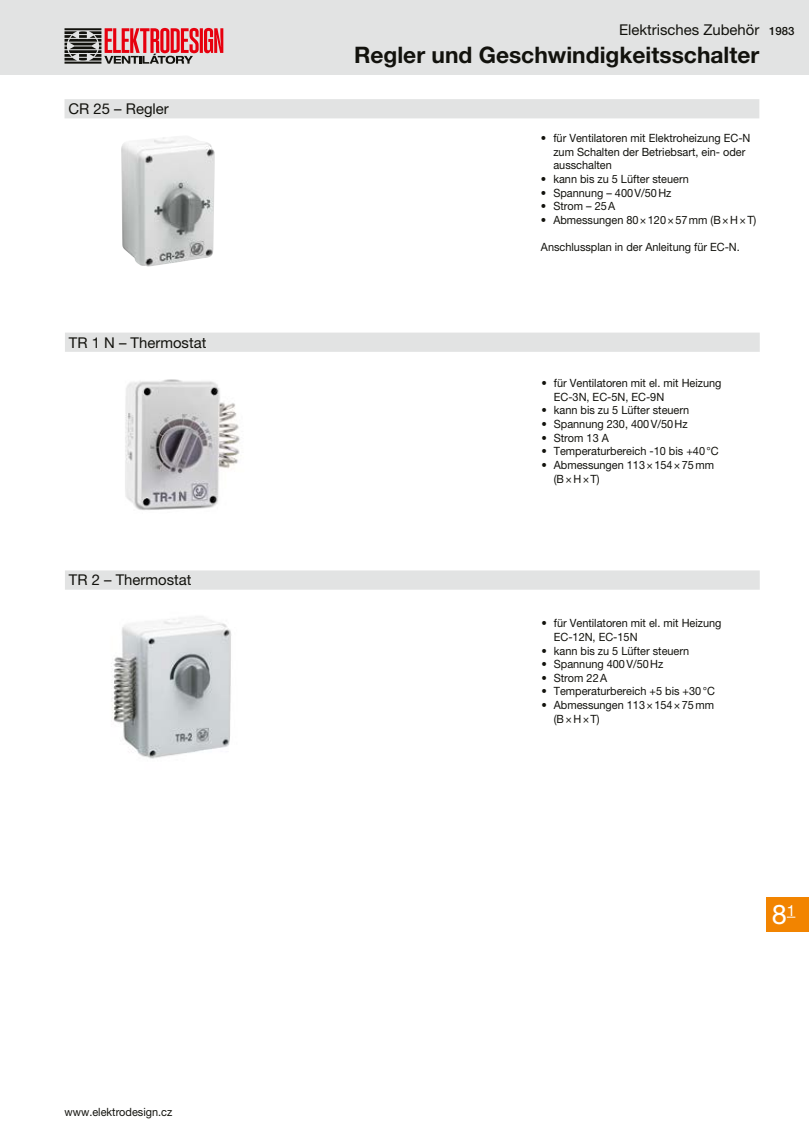
<style>
.page{position:relative;width:809px;height:1141px;background:#fff}
.page>*{position:absolute;margin:0;border:0;box-sizing:border-box;transform-origin:0 0}
.t1{font:27.12px "Helvetica Neue LT Pro";color:#fff}
.t2{font:700 22.75px "Helvetica Neue LT Pro";color:#12120d}
.t3{font:14.88px "Helvetica Neue LT Pro";color:#12120d}
.t4{font:11.38px/13.7px "Helvetica Neue LT Pro";color:#12120d;scale:.96 1}
.s1{font-weight:500;font-size:11.38px}
</style>
<div class="page">
<div style="left:0;top:0;width:809px;height:74px;background:#e2e3e3"></div>
<div style="left:766px;top:897px;width:43px;height:35px;background:#f28400"></div>
<svg style="left:64px;top:28px;width:159px;height:36px"></svg>
<div style="left:64px;top:99px;width:695px;height:19px;background:#e2e3e3"></div>
<img style="left:121px;top:137px;width:94px;height:130px">
<div style="left:65px;top:333px;width:694px;height:19px;background:#e2e3e3"></div>
<div style="left:65px;top:570px;width:694px;height:20px;background:#e2e3e3"></div>
<img style="left:112px;top:616px;width:119px;height:143px">
<img style="left:125px;top:379px;width:115px;height:131px">
<h3 class="t3" style="left:68px;top:100px;width:102px">CR 25 – Regler</h3>
<h3 class="t3" style="left:69px;top:333px;width:139px">TR 1 N – Thermostat</h3>
<h3 class="t3" style="left:69px;top:571px;width:124px">TR 2 – Thermostat</h3>
<p class="t4" style="left:64px;top:1105px;width:114px">www.elektrodesign.cz</p>
<h3 class="t3" style="left:619px;top:21px;width:177px">Elektrisches Zubehör <span class="s1">1983</span></h3>
<h2 class="t2" style="left:354px;top:41px;width:407px">Regler und Geschwindigkeitsschalter</h2>
<p class="t4" style="left:553px;top:131px;width:207px;text-indent:-12px">• für Ventilatoren mit Elektroheizung EC-N zum Schalten der Betriebsart, ein- oder ausschalten</p>
<p class="t4" style="left:541px;top:172px;width:155px">• kann bis zu 5 Lüfter steuern</p>
<p class="t4" style="left:541px;top:186px;width:137px">• Spannung – 400V/50Hz</p>
<p class="t4" style="left:541px;top:199px;width:79px">• Strom – 25A</p>
<p class="t4" style="left:541px;top:213px;width:226px">• Abmessungen 80×120×57mm (B×H×T)</p>
<p class="t4" style="left:541px;top:240px;width:209px">Anschlussplan in der Anleitung für EC-N.</p>
<p class="t4" style="left:554px;top:376px;width:176px;text-indent:-12px">• für Ventilatoren mit el. mit Heizung<br>EC-3N, EC-5N, EC-9N</p>
<p class="t4" style="left:541px;top:403px;width:155px">• kann bis zu 5 Lüfter steuern</p>
<p class="t4" style="left:541px;top:417px;width:154px">• Spannung 230, 400V/50Hz</p>
<p class="t4" style="left:541px;top:431px;width:72px">• Strom 13 A</p>
<p class="t4" style="left:541px;top:444px;width:186px">• Temperaturbereich -10 bis +40°C</p>
<p class="t4" style="left:554px;top:458px;width:168px;text-indent:-12px">• Abmessungen 113×154×75mm (B×H×T)</p>
<p class="t4" style="left:554px;top:616px;width:176px;text-indent:-12px">• für Ventilatoren mit el. mit Heizung<br>EC-12N, EC-15N</p>
<p class="t4" style="left:541px;top:643px;width:155px">• kann bis zu 5 Lüfter steuern</p>
<p class="t4" style="left:541px;top:657px;width:129px">• Spannung 400V/50Hz</p>
<p class="t4" style="left:541px;top:671px;width:70px">• Strom 22A</p>
<p class="t4" style="left:541px;top:684px;width:182px">• Temperaturbereich +5 bis +30°C</p>
<p class="t4" style="left:554px;top:698px;width:168px;text-indent:-12px">• Abmessungen 113×154×75mm (B×H×T)</p>
<h1 class="t1" style="left:771px;top:899px;width:25px">8<sup>1</sup></h1>
</div>
